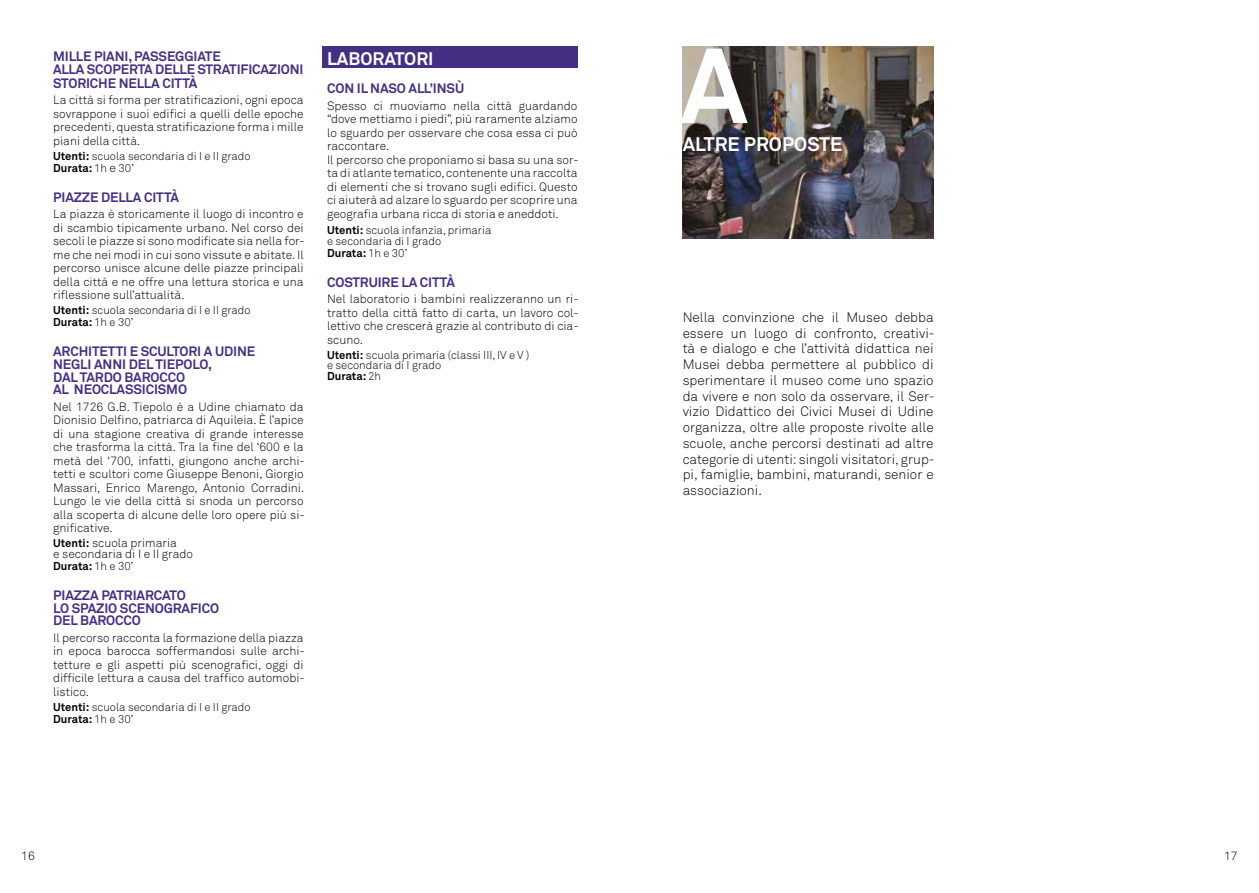
<style>
.page{position:relative;width:1259px;height:893px;background:#fff}
.page>*{position:absolute;margin:0;border:0;box-sizing:border-box;transform-origin:0 0}
.t1{font:700 105px "Akkurat";color:#fff}
.t2{font:700 19.5px "Akkurat";color:#fff}
.t3{font:700 18px "Akkurat";color:#fff}
.t4{font:300 13.5px/15.8px "Akkurat";color:#000;text-align:justify}
.t5{font:700 13.5px/12.8px "Akkurat";letter-spacing:-.01em;color:#452f84}
.t6{font:300 12px/13.5px "Akkurat";color:#000;text-align:justify}
.t7{font:300 11.25px/10.5px "Akkurat";color:#000}
.t8{font:700 11.25px "Akkurat";color:#000}
.s1{font-weight:700}
.s2{font-size:12px}
.s3{font-weight:700;font-size:11.25px}
.s4{font-weight:300}
</style>
<div class="page">
<div style="left:322px;top:47px;width:255px;height:21px;background:#452f84"></div>
<img style="left:682px;top:47px;width:251px;height:191px">
<p class="t5" style="left:53px;top:50px;width:252px">MILLE PIANI, PASSEGGIATE<br>ALLA SCOPERTA DELLE STRATIFICAZIONI<br>STORICHE NELLA CITTÀ</p>
<p class="t6" style="left:53px;top:93px;width:252px">La città si forma per stratificazioni, ogni epoca sovrappone i suoi edifici a quelli delle epoche precedenti, questa stratificazione forma i mille piani della città.</p>
<p class="t7" style="left:53px;top:150px;width:199px;line-height:12px"><span class="s1">Utenti:</span> scuola secondaria di I e II grado<br><span class="s1">Durata:</span> 1h <span class="s2">e</span> 30’</p>
<p class="t5" style="left:53px;top:191px;width:127px">PIAZZE DELLA CITTÀ</p>
<p class="t6" style="left:53px;top:207px;width:253px">La piazza è storicamente il luogo di incontro e di scambio tipicamente urbano. Nel corso dei secoli le piazze si sono modificate sia nella for&shy;me che nei modi in cui sono vissute e abitate. Il percorso unisce alcune delle piazze principali della città e ne offre una lettura storica e una riflessione sull’attualità.</p>
<p class="t7" style="left:53px;top:304px;width:199px;line-height:12px"><span class="s1">Utenti:</span> scuola secondaria di I e II grado<br><span class="s1">Durata:</span> 1h e 30’</p>
<p class="t5" style="left:53px;top:345px;width:204px">ARCHITETTI E SCULTORI A UDINE<br>NEGLI ANNI DEL TIEPOLO,<br>DAL TARDO BAROCCO<br>AL NEOCLASSICISMO</p>
<p class="t6" style="left:53px;top:400px;width:253px">Nel 1726 G.B. Tiepolo è a Udine chiamato da Dionisio Delfino, patriarca di Aquileia. È l’apice di una stagione creativa di grande interesse che trasforma la città. Tra la fine del ‘600 e la metà del ‘700, infatti, giungono anche archi&shy;tetti e scultori come Giuseppe Benoni, Giorgio Massari, Enrico Marengo, Antonio Corradini.<br>Lungo le vie della città si snoda un percorso alla scoperta di alcune delle loro opere più si&shy;gnificative.</p>
<p class="t6" style="left:53px;top:538px;width:141px;line-height:10.5px"><span class="s3">Utenti:</span> scuola primaria<br>e secondaria di I e II grado</p>
<p class="t8" style="left:53px;top:559px;width:82px">Durata: <span class="s4">1h e 30’</span></p>
<p class="t5" style="left:53px;top:589px;width:167px">PIAZZA PATRIARCATO<br>LO SPAZIO SCENOGRAFICO<br>DEL BAROCCO</p>
<p class="t6" style="left:53px;top:631px;width:253px">Il percorso racconta la formazione della piazza in epoca barocca soffermandosi sulle archi&shy;tetture e gli aspetti più scenografici, oggi di difficile lettura a causa del traffico automobi&shy;listico.</p>
<p class="t7" style="left:53px;top:701px;width:199px;line-height:12px"><span class="s1">Utenti:</span> scuola secondaria di I e II grado<br><span class="s1">Durata:</span> 1h e 30’</p>
<h3 class="t3" style="left:327px;top:47px;width:108px">LABORATORI</h3>
<p class="t5" style="left:327px;top:82px;width:139px">CON IL NASO ALL’INSÙ</p>
<p class="t6" style="left:327px;top:99px;width:253px;text-align:left">Spesso ci muoviamo nella città guardando “dove mettiamo i piedi”, più raramente alziamo lo sguardo per osservare che cosa essa ci può raccontare.<br>Il percorso che proponiamo si basa su una sor&shy;ta di atlante tematico, contenente una raccolta di elementi che si trovano sugli edifici. Questo ci aiuterà ad alzare lo sguardo per scoprire una geografia urbana ricca di storia e aneddoti.</p>
<p class="t7" style="left:327px;top:225px;width:166px"><span class="s1">Utenti:</span> scuola infanzia, primaria e secondaria di I grado</p>
<p class="t8" style="left:327px;top:246px;width:82px">Durata: <span class="s4">1h e 30’</span></p>
<p class="t5" style="left:327px;top:276px;width:129px">COSTRUIRE LA CITTÀ</p>
<p class="t6" style="left:327px;top:293px;width:253px">Nel laboratorio i bambini realizzeranno un ri&shy;tratto della città fatto di carta, un lavoro col&shy;lettivo che crescerà grazie al contributo di cia&shy;scuno.</p>
<p class="t7" style="left:327px;top:350px;width:204px"><span class="s1">Utenti:</span> scuola primaria (classi III, IV e V ) e secondaria di I grado<br><span class="s1">Durata:</span> 2h</p>
<p class="t6" style="left:21px;top:849px;width:15px">16</p>
<h1 class="t1" style="left:680px;top:20px;width:69px">A</h1>
<h2 class="t2" style="left:682px;top:132px;width:161px">ALTRE PROPOSTE</h2>
<p class="t4" style="left:682px;top:310px;width:254px">Nella convinzione che il Museo debba essere un luogo di confronto, creativi&shy;tà e dialogo e che l’attività didattica nei Musei debba permettere al pubblico di sperimentare il museo come uno spazio da vivere e non solo da osservare, il Ser&shy;vizio Didattico dei Civici Musei di Udine organizza, oltre alle proposte rivolte alle scuole, anche percorsi destinati ad altre categorie di utenti: singoli visitatori, grup&shy;pi, famiglie, bambini, maturandi, senior e associazioni.</p>
<p class="t6" style="left:1224px;top:849px;width:15px">17</p>
</div>
